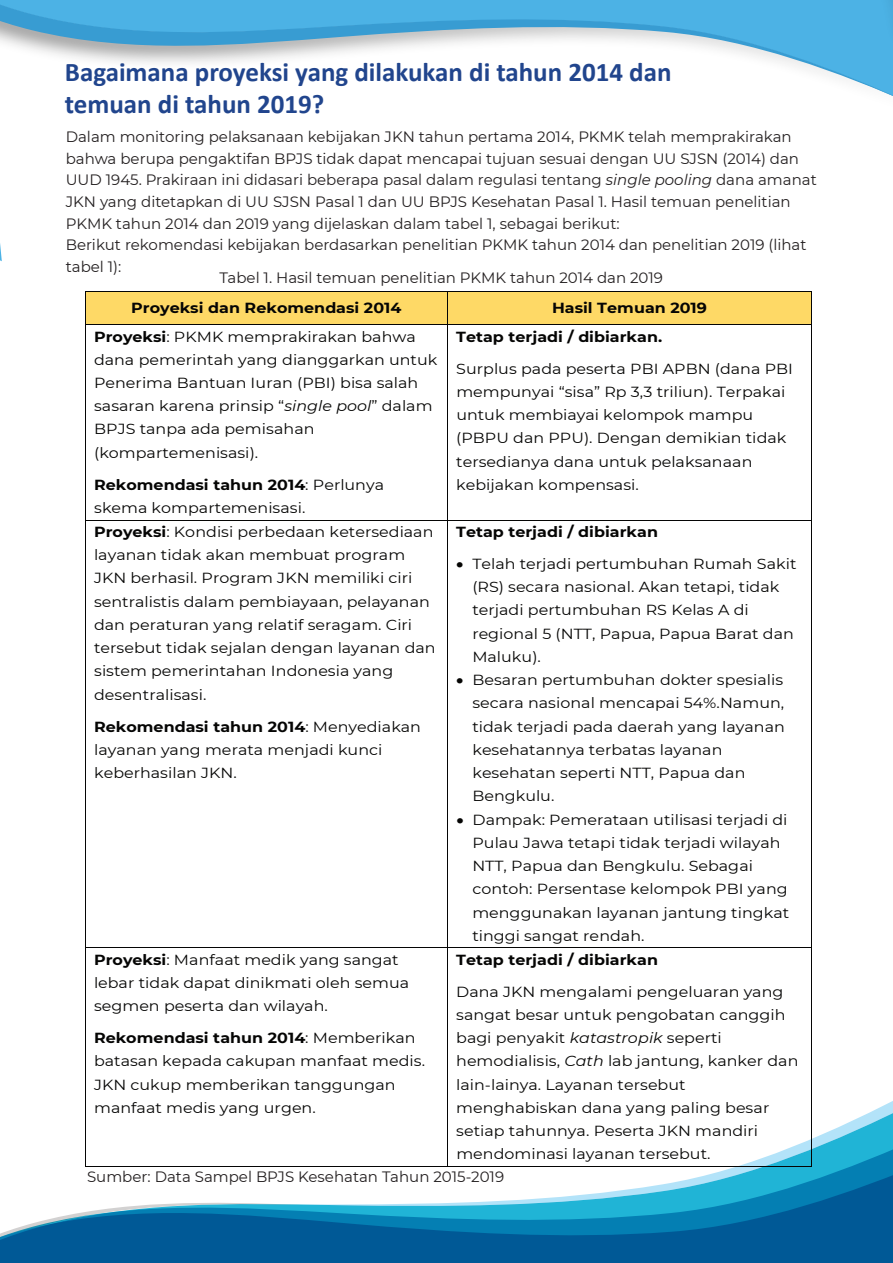
<style>
.page{position:relative;width:893px;height:1263px;background:#fff}
.page>*{position:absolute;margin:0;border:0;box-sizing:border-box;transform-origin:0 0}
.t1{font:700 27px/32.4px "Calibri";color:#21458d}
.t2{font:15px/21.6px "Montserrat";color:#231f20}
.t3{font:14.55px/23.2px "Montserrat";color:#050504;scale:1.09 1}
.t4{font:700 14.55px "Montserrat";color:#050504;scale:1.09 1}
.s1{font-style:italic}
.s2{font-weight:700}
</style>
<div class="page">
<svg style="left:0;top:1101px;width:893px;height:162px"></svg>
<svg style="left:0;top:243px;width:2px;height:18px"></svg>
<svg style="left:0;top:0;width:828px;height:75px"></svg>
<img style="left:828px;top:0;width:55px;height:92px">
<svg style="left:883px;top:0;width:10px;height:96px"></svg>
<div style="left:86px;top:291px;width:361px;height:33px;background:#fed966"></div>
<div style="left:448px;top:291px;width:363px;height:33px;background:#fed966"></div>
<hr style="left:86px;top:291px;width:361px;height:1px;background:#050504">
<hr style="left:448px;top:291px;width:363px;height:1px;background:#050504">
<hr style="left:85px;top:291px;width:1px;height:33px;background:#050504">
<hr style="left:447px;top:291px;width:1px;height:33px;background:#050504">
<hr style="left:811px;top:291px;width:1px;height:33px;background:#050504">
<hr style="left:86px;top:324px;width:361px;height:1px;background:#050504">
<hr style="left:448px;top:324px;width:363px;height:1px;background:#050504">
<hr style="left:85px;top:325px;width:1px;height:195px;background:#050504">
<hr style="left:447px;top:325px;width:1px;height:195px;background:#050504">
<hr style="left:811px;top:325px;width:1px;height:195px;background:#050504">
<hr style="left:86px;top:520px;width:361px;height:1px;background:#050504">
<hr style="left:448px;top:520px;width:363px;height:1px;background:#050504">
<hr style="left:85px;top:520px;width:1px;height:427px;background:#050504">
<hr style="left:447px;top:520px;width:1px;height:427px;background:#050504">
<hr style="left:811px;top:520px;width:1px;height:427px;background:#050504">
<hr style="left:86px;top:947px;width:361px;height:1px;background:#050504">
<hr style="left:448px;top:947px;width:363px;height:1px;background:#050504">
<hr style="left:85px;top:948px;width:1px;height:218px;background:#050504">
<hr style="left:86px;top:1166px;width:361px;height:1px;background:#050504">
<hr style="left:447px;top:948px;width:1px;height:218px;background:#050504">
<hr style="left:448px;top:1166px;width:363px;height:1px;background:#050504">
<hr style="left:811px;top:948px;width:1px;height:218px;background:#050504">
<h1 class="t1" style="left:65px;top:56px;width:608px">Bagaimana proyeksi yang dilakukan di tahun 2014 dan temuan di tahun 2019?</h1>
<p class="t2" style="left:66px;top:125px;width:753px">Dalam monitoring pelaksanaan kebijakan JKN tahun pertama 2014, PKMK telah memprakirakan bahwa berupa pengaktifan BPJS tidak dapat mencapai tujuan sesuai dengan UU SJSN (2014) dan UUD 1945. Prakiraan ini didasari beberapa pasal dalam regulasi tentang <span class="s1">single pooling</span> dana amanat JKN yang ditetapkan di UU SJSN Pasal 1 dan UU BPJS Kesehatan Pasal 1. Hasil temuan penelitian PKMK tahun 2014 dan 2019 yang dijelaskan dalam tabel 1, sebagai berikut:<br>Berikut rekomendasi kebijakan berdasarkan penelitian PKMK tahun 2014 dan penelitian 2019 (lihat tabel 1):</p>
<p class="t2" style="left:219px;top:267px;width:445px">Tabel 1. Hasil temuan penelitian PKMK tahun 2014 dan 2019</p>
<p class="t4" style="left:131px;top:297px;width:249px">Proyeksi dan Rekomendasi 2014</p>
<p class="t4" style="left:552px;top:297px;width:144px">Hasil Temuan 2019</p>
<p class="t3" style="left:94px;top:324px;width:316px"><span class="s2">Proyeksi</span>: PKMK memprakirakan bahwa dana pemerintah yang dianggarkan untuk Penerima Bantuan Iuran (PBI) bisa salah sasaran karena prinsip “<span class="s1">single pool</span>” dalam BPJS tanpa ada pemisahan (kompartemenisasi).</p>
<p class="t3" style="left:94px;top:472px;width:267px"><span class="s2">Rekomendasi tahun 2014</span>: Perlunya skema kompartemenisasi.</p>
<p class="t4" style="left:456px;top:326px;width:190px">Tetap terjadi / dibiarkan.</p>
<p class="t3" style="left:456px;top:356px;width:311px">Surplus pada peserta PBI APBN (dana PBI mempunyai “sisa” Rp 3,3 triliun). Terpakai untuk membiayai kelompok mampu (PBPU dan PPU). Dengan demikian tidak tersedianya dana untuk pelaksanaan kebijakan kompensasi.</p>
<p class="t3" style="left:94px;top:520px;width:315px"><span class="s2">Proyeksi</span>: Kondisi perbedaan ketersediaan layanan tidak akan membuat program JKN berhasil. Program JKN memiliki ciri sentralistis dalam pembiayaan, pelayanan dan peraturan yang relatif seragam. Ciri tersebut tidak sejalan dengan layanan dan sistem pemerintahan Indonesia yang desentralisasi.</p>
<p class="t3" style="left:94px;top:714px;width:301px"><span class="s2">Rekomendasi tahun 2014</span>: Menyediakan layanan yang merata menjadi kunci keberhasilan JKN.</p>
<p class="t4" style="left:456px;top:521px;width:187px">Tetap terjadi / dibiarkan</p>
<p class="t3" style="left:472px;top:552px;width:299px;text-indent:-16px">• Telah terjadi pertumbuhan Rumah Sakit (RS) secara nasional. Akan tetapi, tidak terjadi pertumbuhan RS Kelas A di regional 5 (NTT, Papua, Papua Barat dan<br>Maluku).</p>
<p class="t3" style="left:472px;top:668px;width:288px;text-indent:-16px">• Besaran pertumbuhan dokter spesialis secara nasional mencapai 54%.Namun, tidak terjadi pada daerah yang layanan kesehatannya terbatas layanan kesehatan seperti NTT, Papua dan<br>Bengkulu.</p>
<p class="t3" style="left:472px;top:807px;width:292px;text-indent:-16px">• Dampak: Pemerataan utilisasi terjadi di Pulau Jawa tetapi tidak terjadi wilayah NTT, Papua dan Bengkulu. Sebagai contoh: Persentase kelompok PBI yang menggunakan layanan jantung tingkat tinggi sangat rendah.</p>
<p class="t4" style="left:456px;top:949px;width:187px">Tetap terjadi / dibiarkan</p>
<p class="t3" style="left:456px;top:979px;width:315px">Dana JKN mengalami pengeluaran yang sangat besar untuk pengobatan canggih bagi penyakit <span class="s1">katastropik</span> seperti hemodialisis, <span class="s1">Cath</span> lab jantung, kanker dan lain-lainya. Layanan tersebut menghabiskan dana yang paling besar setiap tahunnya. Peserta JKN mandiri mendominasi layanan tersebut.</p>
<p class="t2" style="left:87px;top:1165px;width:419px">Sumber: Data Sampel BPJS Kesehatan Tahun 2015-2019</p>
<p class="t3" style="left:94px;top:947px;width:291px"><span class="s2">Proyeksi</span>: Manfaat medik yang sangat lebar tidak dapat dinikmati oleh semua segmen peserta dan wilayah.</p>
<p class="t3" style="left:94px;top:1026px;width:305px"><span class="s2">Rekomendasi tahun 2014</span>: Memberikan batasan kepada cakupan manfaat medis.<br>JKN cukup memberikan tanggungan manfaat medis yang urgen.</p>
</div>
